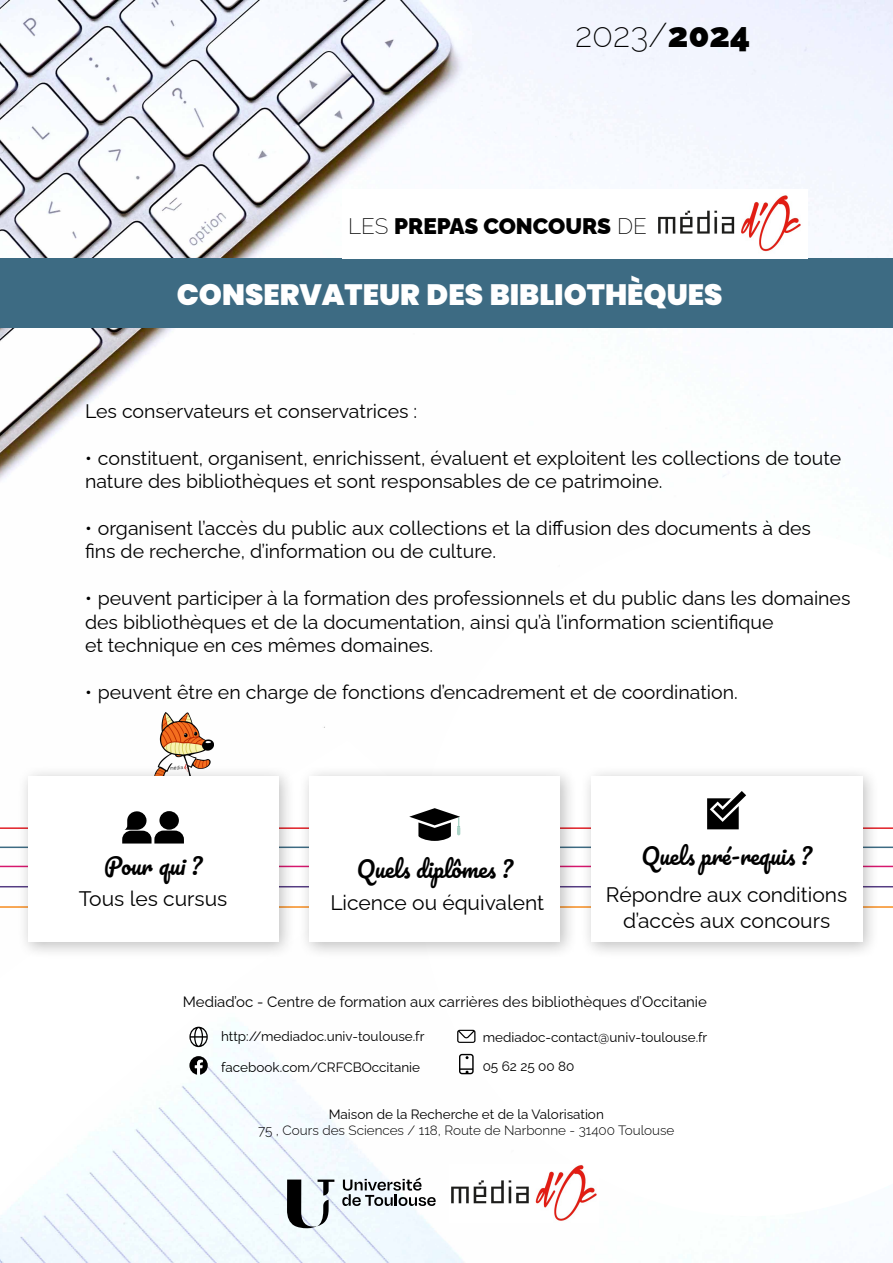
<style>
.page{position:relative;width:893px;height:1263px;background:#fff}
.page>*{position:absolute;margin:0;border:0;box-sizing:border-box;transform-origin:0 0}
.t1{font:200 34.5px "Raleway";color:#000}
.t2{font:900 29.4px "Poppins";color:#fff}
.t3{font:22.5px "Pacifico";color:#000}
.t4{font:900 22.5px "Raleway";color:#000}
.t5{font:21px/25.2px "Raleway";color:#000;text-align:center}
.t6{font:19.5px/23.4px "Raleway";color:#000}
.t7{font:15px "Raleway";color:#000}
.t8{font:13.5px "Raleway";color:#000}
.t9{font:300 13.5px "Raleway";color:#000}
.s1{font-weight:900}
.s2{font-weight:200}
</style>
<div class="page">
<img style="left:0;top:0;width:893px;height:1263px">
<svg style="left:418px;top:527px;width:475px;height:689px"></svg>
<svg style="left:0;top:740px;width:393px;height:456px"></svg>
<div style="left:0;top:258px;width:893px;height:69px;background:#3d6b83"></div>
<div style="left:342px;top:189px;width:305px;height:69px;background:#fff"></div>
<div style="left:647px;top:189px;width:161px;height:69px;background:#fff"></div>
<img style="left:658px;top:195px;width:143px;height:57px">
<hr style="left:0;top:827px;width:893px;height:2px;background:#e11f26">
<hr style="left:0;top:846px;width:893px;height:2px;background:#3d6b83">
<hr style="left:0;top:866px;width:893px;height:1px;background:#d7186e">
<hr style="left:0;top:886px;width:893px;height:1px;background:#553d83">
<hr style="left:0;top:906px;width:893px;height:2px;background:#f68c1f">
<img style="left:130px;top:712px;width:84px;height:53px">
<div style="left:16px;top:765px;width:279px;height:194px;background:#000;opacity:.25"></div>
<div style="left:28px;top:776px;width:251px;height:166px;background:#fff"></div>
<svg style="left:122px;top:811px;width:62px;height:32px"></svg>
<div style="left:580px;top:765px;width:299px;height:194px;background:#000;opacity:.25"></div>
<div style="left:591px;top:776px;width:271px;height:166px;background:#fff"></div>
<svg style="left:707px;top:791px;width:39px;height:38px"></svg>
<div style="left:298px;top:765px;width:279px;height:194px;background:#000;opacity:.25"></div>
<div style="left:309px;top:776px;width:251px;height:166px;background:#fff"></div>
<svg style="left:409px;top:808px;width:51px;height:33px"></svg>
<svg style="left:457px;top:1030px;width:18px;height:13px"></svg>
<svg style="left:189px;top:1027px;width:19px;height:20px"></svg>
<svg style="left:189px;top:1056px;width:19px;height:19px"></svg>
<svg style="left:459px;top:1054px;width:15px;height:20px"></svg>
<img style="left:449px;top:1165px;width:149px;height:57px">
<svg style="left:342px;top:1178px;width:94px;height:28px"></svg>
<svg style="left:287px;top:1179px;width:47px;height:49px"></svg>
<h1 class="t1" style="left:575px;top:7px;width:177px">2023/<span class="s1">2024</span></h1>
<p class="t4" style="left:348px;top:208px;width:300px"><span class="s2">LES</span> PREPAS CONCOURS <span class="s2">DE</span></p>
<h2 class="t2" style="left:177px;top:278px;width:547px">CONSERVATEUR DES BIBLIOTHÈQUES</h2>
<p class="t6" style="left:85px;top:397px;width:334px">Les conservateurs et conservatrices :</p>
<p class="t6" style="left:85px;top:444px;width:758px">• constituent, organisent, enrichissent, évaluent et exploitent les collections de toute nature des bibliothèques et sont responsables de ce patrimoine.</p>
<p class="t6" style="left:85px;top:514px;width:727px">• organisent l’accès du public aux collections et la diffusion des documents à des fins de recherche, d’information ou de culture.</p>
<p class="t6" style="left:85px;top:584px;width:767px">• peuvent participer à la formation des professionnels et du public dans les domaines des bibliothèques et de la documentation, ainsi qu’à l’information scientifique<br>et technique en ces mêmes domaines.</p>
<p class="t6" style="left:85px;top:678px;width:654px">• peuvent être en charge de fonctions d’encadrement et de coordination.</p>
<p class="t3" style="left:104px;top:854px;width:99px">Pour qui ?</p>
<p class="t5" style="left:79px;top:884px;width:150px">Tous les cursus</p>
<p class="t3" style="left:357px;top:857px;width:158px">Quels diplômes ?</p>
<p class="t5" style="left:330px;top:887px;width:215px">Licence ou équivalent</p>
<p class="t3" style="left:641px;top:844px;width:172px">Quels pré-requis ?</p>
<p class="t5" style="left:606px;top:880px;width:243px">Répondre aux conditions d’accès aux concours</p>
<p class="t7" style="left:183px;top:990px;width:526px">Mediad’oc - Centre de formation aux carrières des bibliothèques d’Occitanie</p>
<p class="t8" style="left:221px;top:1026px;width:205px">http://mediadoc.univ-toulouse.fr</p>
<p class="t8" style="left:483px;top:1026px;width:226px">mediadoc-contact@univ-toulouse.fr</p>
<p class="t8" style="left:221px;top:1056px;width:201px">facebook.com/CRFCBOccitanie</p>
<p class="t8" style="left:483px;top:1055px;width:93px">05 62 25 00 80</p>
<p class="t8" style="left:329px;top:1103px;width:277px">Maison de la Recherche et de la Valorisation</p>
<p class="t9" style="left:258px;top:1119px;width:418px">75 , Cours des Sciences / 118, Route de Narbonne - 31400 Toulouse</p>
</div>
